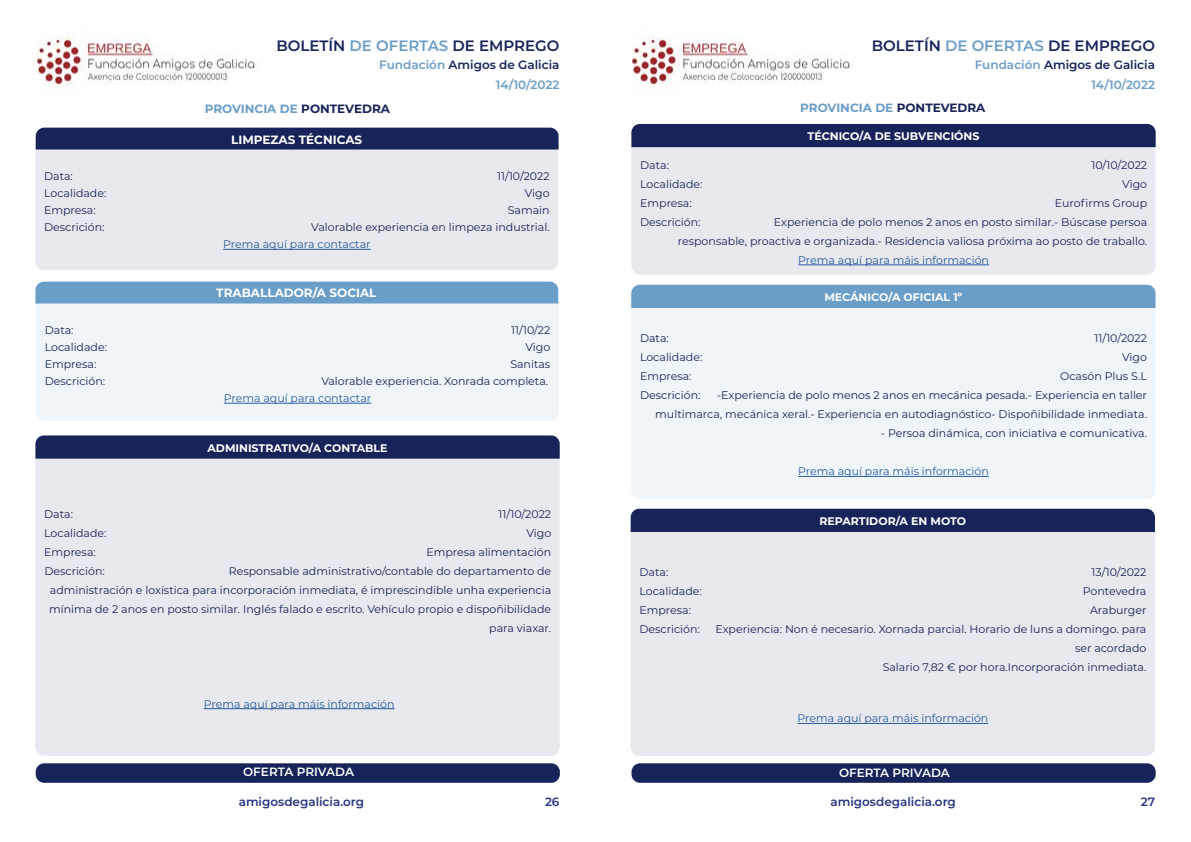
<style>
.page{position:relative;width:1191px;height:842px;background:#fff}
.page>*{position:absolute;margin:0;border:0;box-sizing:border-box;transform-origin:0 0}
.t1{font:600 15px "Montserrat";color:#172359}
.t2{font:600 12px "Montserrat";color:#172359}
.t3{font:600 12px "Montserrat";color:#283583}
.t4{font:700 12px "Montserrat";color:#6a9dc8}
.t5{font:700 12px "Montserrat";color:#fff}
.t6{font:600 12px "Montserrat";letter-spacing:-.005em;color:#fff}
.t7{font:600 12px "Montserrat";color:#6a9dc8}
.t8{font:11px/19px "Montserrat";color:#172359;text-align:right}
.t9{font:11px "Montserrat";color:#275b9b}
.t10{font:700 11px "Montserrat";color:#fff}
.s1{color:#6a9dc8}
.s2{color:#172359}
</style>
<div class="page">
<img style="left:37px;top:36px;width:218px;height:56px">
<img style="left:632px;top:36px;width:218px;height:56px">
<div style="left:36px;top:763px;width:524px;height:20px;background:#172359;border-radius:9px"></div>
<div style="left:35px;top:144px;width:523px;height:126px;background:#e8e9ee"></div>
<div style="left:36px;top:128px;width:522px;height:22px;background:#172359"></div>
<hr style="left:223px;top:249px;width:148px;height:1px;background:#275b9b">
<div style="left:36px;top:301px;width:523px;height:120px;background:#f0f5f9"></div>
<div style="left:35px;top:282px;width:523px;height:21px;background:#6a9dc8"></div>
<hr style="left:224px;top:403px;width:147px;height:1px;background:#275b9b">
<div style="left:35px;top:459px;width:525px;height:297px;background:#e8e9ee"></div>
<svg style="left:35px;top:435px;width:525px;height:24px;background:#1f2a5e"></svg>
<hr style="left:204px;top:708px;width:190px;height:1px;background:#275b9b">
<div style="left:631px;top:763px;width:524px;height:20px;background:#172359;border-radius:9px"></div>
<div style="left:631px;top:147px;width:524px;height:128px;background:#e8e9ee"></div>
<div style="left:631px;top:308px;width:524px;height:191px;background:#f0f5f9"></div>
<div style="left:631px;top:532px;width:524px;height:224px;background:#e8e9ee"></div>
<div style="left:631px;top:124px;width:524px;height:23px;background:#172359"></div>
<div style="left:631px;top:285px;width:524px;height:23px;background:#6a9dc8"></div>
<div style="left:630px;top:509px;width:525px;height:23px;background:#172359"></div>
<hr style="left:798px;top:265px;width:191px;height:1px;background:#275b9b">
<hr style="left:798px;top:476px;width:191px;height:1px;background:#275b9b">
<hr style="left:797px;top:723px;width:191px;height:1px;background:#275b9b">
<h1 class="t1" style="left:276px;top:35px;width:285px">BOLETÍN <span class="s1">DE OFERTAS</span> DE EMPREGO</h1>
<p class="t2" style="left:379px;top:56px;width:182px"><span class="s1">Fundación</span> Amigos de Galicia</p>
<h1 class="t1" style="left:872px;top:35px;width:285px">BOLETÍN <span class="s1">DE OFERTAS</span> DE EMPREGO</h1>
<p class="t2" style="left:974px;top:56px;width:182px"><span class="s1">Fundación</span> Amigos de Galicia</p>
<p class="t4" style="left:205px;top:100px;width:187px">PROVINCIA DE <span class="s2">PONTEVEDRA</span></p>
<p class="t5" style="left:231px;top:131px;width:133px">LIMPEZAS TÉCNICAS</p>
<p class="t7" style="left:496px;top:77px;width:65px">14/10/2022</p>
<p class="t7" style="left:1091px;top:77px;width:65px">14/10/2022</p>
<p class="t4" style="left:800px;top:99px;width:187px">PROVINCIA DE <span class="s2">PONTEVEDRA</span></p>
<p class="t10" style="left:807px;top:129px;width:173px">TÉCNICO/A DE SUBVENCIÓNS</p>
<p class="t8" style="left:44px;top:166px;width:30px">Data:</p>
<p class="t8" style="left:497px;top:166px;width:54px">11/10/2022</p>
<p class="t8" style="left:44px;top:183px;width:64px">Localidade:</p>
<p class="t8" style="left:525px;top:183px;width:26px">Vigo</p>
<p class="t8" style="left:44px;top:200px;width:53px">Empresa:</p>
<p class="t8" style="left:508px;top:200px;width:43px">Samain</p>
<p class="t8" style="left:44px;top:217px;width:62px">Descrición:</p>
<p class="t8" style="left:311px;top:217px;width:240px">Valorable experiencia en limpeza industrial.</p>
<p class="t9" style="left:223px;top:237px;width:149px">Prema aquí para contactar</p>
<p class="t5" style="left:216px;top:285px;width:162px">TRABALLADOR/A SOCIAL</p>
<p class="t8" style="left:45px;top:320px;width:30px">Data:</p>
<p class="t8" style="left:511px;top:320px;width:41px">11/10/22</p>
<p class="t8" style="left:45px;top:337px;width:64px">Localidade:</p>
<p class="t8" style="left:525px;top:337px;width:26px">Vigo</p>
<p class="t8" style="left:45px;top:354px;width:53px">Empresa:</p>
<p class="t8" style="left:510px;top:354px;width:41px">Sanitas</p>
<p class="t8" style="left:45px;top:371px;width:62px">Descrición:</p>
<p class="t8" style="left:321px;top:371px;width:228px">Valorable experiencia. Xonrada completa.</p>
<p class="t9" style="left:224px;top:391px;width:149px">Prema aquí para contactar</p>
<p class="t10" style="left:207px;top:440px;width:182px">ADMINISTRATIVO/A CONTABLE</p>
<p class="t8" style="left:44px;top:504px;width:30px">Data:</p>
<p class="t8" style="left:498px;top:504px;width:54px">11/10/2022</p>
<p class="t8" style="left:44px;top:523px;width:64px">Localidade:</p>
<p class="t8" style="left:526px;top:523px;width:26px">Vigo</p>
<p class="t8" style="left:44px;top:542px;width:53px">Empresa:</p>
<p class="t8" style="left:426px;top:542px;width:126px">Empresa alimentación</p>
<p class="t8" style="left:44px;top:561px;width:62px">Descrición:</p>
<p class="t8" style="left:49px;top:561px;width:503px">Responsable administrativo/contable do departamento de<br>administración e loxística para incorporación inmediata, é imprescindible unha experiencia mínima de 2 anos en posto similar. Inglés falado e escrito. Vehículo propio e dispoñibilidade para viaxar.</p>
<p class="t9" style="left:204px;top:696px;width:192px">Prema aquí para máis información</p>
<p class="t6" style="left:243px;top:763px;width:112px">OFERTA PRIVADA</p>
<p class="t8" style="left:640px;top:155px;width:30px">Data:</p>
<p class="t8" style="left:1091px;top:155px;width:57px">10/10/2022</p>
<p class="t8" style="left:640px;top:174px;width:64px">Localidade:</p>
<p class="t8" style="left:1122px;top:174px;width:26px">Vigo</p>
<p class="t8" style="left:640px;top:193px;width:53px">Empresa:</p>
<p class="t8" style="left:1055px;top:193px;width:94px">Eurofirms Group</p>
<p class="t8" style="left:640px;top:212px;width:62px">Descrición:</p>
<p class="t8" style="left:678px;top:212px;width:471px">Experiencia de polo menos 2 anos en posto similar.- Búscase persoa<br>responsable, proactiva e organizada.- Residencia valiosa próxima ao posto de traballo.</p>
<p class="t9" style="left:798px;top:252px;width:192px">Prema aquí para máis información</p>
<p class="t10" style="left:824px;top:289px;width:139px">MECÁNICO/A OFICIAL 1º</p>
<p class="t8" style="left:640px;top:328px;width:30px">Data:</p>
<p class="t8" style="left:1094px;top:328px;width:54px">11/10/2022</p>
<p class="t8" style="left:640px;top:347px;width:64px">Localidade:</p>
<p class="t8" style="left:1122px;top:347px;width:26px">Vigo</p>
<p class="t8" style="left:640px;top:366px;width:53px">Empresa:</p>
<p class="t8" style="left:1060px;top:366px;width:88px">Ocasón Plus S.L</p>
<p class="t8" style="left:640px;top:385px;width:62px">Descrición:</p>
<p class="t8" style="left:655px;top:385px;width:493px">-Experiencia de polo menos 2 anos en mecánica pesada.- Experiencia en taller multimarca, mecánica xeral.- Experiencia en autodiagnóstico- Dispoñibilidade inmediata.</p>
<p class="t8" style="left:881px;top:423px;width:267px">- Persoa dinámica, con iniciativa e comunicativa.</p>
<p class="t9" style="left:798px;top:464px;width:192px">Prema aquí para máis información</p>
<p class="t10" style="left:819px;top:513px;width:148px">REPARTIDOR/A EN MOTO</p>
<p class="t8" style="left:639px;top:562px;width:30px">Data:</p>
<p class="t8" style="left:1091px;top:562px;width:56px">13/10/2022</p>
<p class="t8" style="left:639px;top:581px;width:64px">Localidade:</p>
<p class="t8" style="left:1082px;top:581px;width:65px">Pontevedra</p>
<p class="t8" style="left:639px;top:600px;width:53px">Empresa:</p>
<p class="t8" style="left:1090px;top:600px;width:58px">Araburger</p>
<p class="t8" style="left:639px;top:619px;width:62px">Descrición:</p>
<p class="t8" style="left:715px;top:619px;width:432px">Experiencia: Non é necesario. Xornada parcial. Horario de luns a domingo. para ser acordado<br>Salario 7,82 € por hora.Incorporación inmediata.</p>
<p class="t9" style="left:797px;top:711px;width:192px">Prema aquí para máis información</p>
<p class="t6" style="left:839px;top:765px;width:112px">OFERTA PRIVADA</p>
<p class="t3" style="left:239px;top:793px;width:127px">amigosdegalicia.org</p>
<p class="t3" style="left:545px;top:793px;width:16px">26</p>
<p class="t3" style="left:1140px;top:793px;width:16px">27</p>
<p class="t3" style="left:830px;top:793px;width:127px">amigosdegalicia.org</p>
</div>
